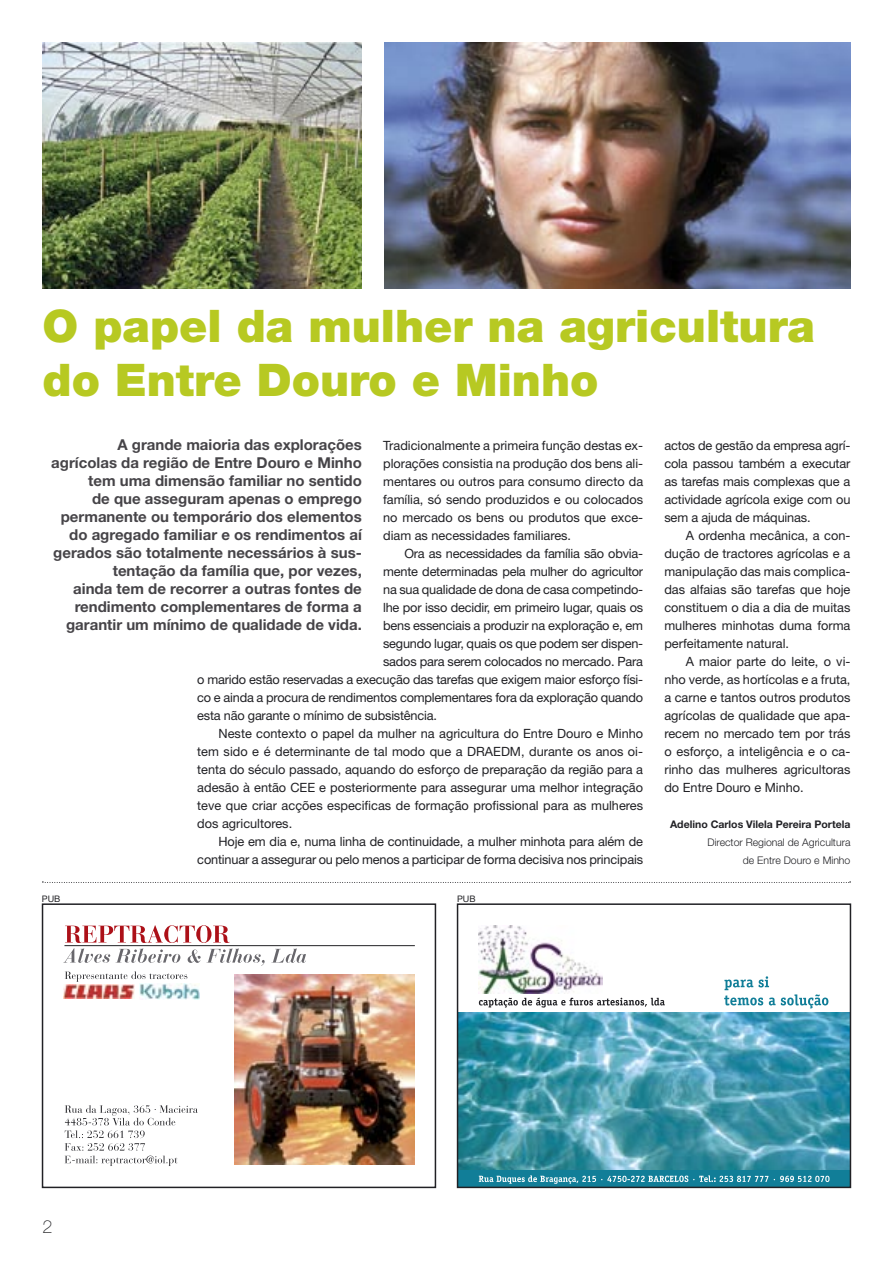
<style>
.page{position:relative;width:893px;height:1263px;background:#fff}
.page>*{position:absolute;margin:0;border:0;box-sizing:border-box;transform-origin:0 0}
._03a_Titulo{font:900 45px "Helvetica Neue";color:#b7c922}
.t1{font:100 18px "Helvetica Neue";color:#212125}
._04a_Lead{font:700 15px/18px "Helvetica Neue";color:#464448;text-align:right}
._01a_Texto{font:12.75px/18px "Helvetica Neue";letter-spacing:-.015em;color:#212125;text-align:justify}
._05aAssinatura{font:300 10.5px/18px "Helvetica Neue";color:#212125;text-align:right}
._01a_Texto-2{font:9px "Helvetica Neue";color:#212125}
.s1{font-weight:700}
</style>
<div class="page">
<svg style="left:271px;top:948px;width:35px;height:15px"></svg>
<svg style="left:65px;top:1105px;width:133px;height:61px"></svg>
<svg style="left:63px;top:925px;width:202px;height:57px"></svg>
<hr style="left:64px;top:945px;width:351px;height:1px;background:#212125">
<img style="left:235px;top:975px;width:180px;height:189px">
<img style="left:63px;top:985px;width:71px;height:13px">
<img style="left:139px;top:984px;width:60px;height:15px">
<div style="left:42px;top:903px;width:394px;height:285px;border:2px solid #212125"></div>
<img style="left:460px;top:1013px;width:388px;height:157px">
<img style="left:479px;top:925px;width:123px;height:68px">
<svg style="left:479px;top:997px;width:186px;height:10px"></svg>
<svg style="left:781px;top:994px;width:47px;height:14px"></svg>
<svg style="left:724px;top:976px;width:51px;height:29px"></svg>
<div style="left:458px;top:1170px;width:392px;height:17px;background:#117e98"></div>
<svg style="left:479px;top:1175px;width:289px;height:9px"></svg>
<svg style="left:774px;top:1176px;width:55px;height:6px"></svg>
<div style="left:457px;top:903px;width:394px;height:285px;border:2px solid #212125"></div>
<svg style="left:43px;top:882px;width:808px;height:1px"></svg>
<img style="left:43px;top:43px;width:319px;height:245px">
<img style="left:384px;top:43px;width:466px;height:245px">
<p class="_03a_Titulo" style="left:43px;top:299px;width:774px">O papel da mulher na agricultura</p>
<p class="_03a_Titulo" style="left:43px;top:353px;width:558px">do Entre Douro e Minho</p>
<p class="_04a_Lead" style="left:51px;top:435px;width:312px">A grande maioria das explorações agrícolas da região de Entre Douro e Minho tem uma dimensão familiar no sentido<br>de que asseguram apenas o emprego permanente ou temporário dos elementos do agregado familiar e os rendimentos aí gerados são totalmente necessários à sus&shy;tentação da família que, por vezes,<br>ainda tem de recorrer a outras fontes de rendimento complementares de forma a garantir um mínimo de qualidade de vida.</p>
<p class="_01a_Texto" style="left:664px;top:436px;width:188px">actos de gestão da empresa agrí&shy;cola passou também a executar as tarefas mais complexas que a actividade agrícola exige com ou sem a ajuda de máquinas.</p>
<p class="_01a_Texto" style="left:383px;top:436px;width:262px">Tradicionalmente a primeira função destas ex&shy;plorações consistia na produção dos bens ali&shy;mentares ou outros para consumo directo da família, só sendo produzidos e ou colocados no mercado os bens ou produtos que exce&shy;diam as necessidades familiares.</p>
<p class="_01a_Texto" style="left:404px;top:544px;width:240px">Ora as necessidades da família são obvia-</p>
<p class="_01a_Texto" style="left:383px;top:562px;width:262px">mente determinadas pela mulher do agricultor</p>
<p class="_01a_Texto" style="left:383px;top:580px;width:262px">na sua qualidade de dona de casa competindo-</p>
<p class="_01a_Texto" style="left:383px;top:598px;width:262px">lhe por isso decidir, em primeiro lugar, quais os</p>
<p class="_01a_Texto" style="left:383px;top:616px;width:261px">bens essenciais a produzir na exploração e, em</p>
<p class="_01a_Texto" style="left:383px;top:634px;width:262px">segundo lugar, quais os que podem ser dispen-</p>
<p class="_01a_Texto" style="left:383px;top:652px;width:261px">sados para serem colocados no mercado. Para</p>
<p class="_01a_Texto" style="left:197px;top:670px;width:447px">o marido estão reservadas a execução das tarefas que exigem maior esforço físi-</p>
<p class="_01a_Texto" style="left:197px;top:688px;width:447px">co e ainda a procura de rendimentos complementares fora da exploração quando</p>
<p class="_01a_Texto" style="left:197px;top:706px;width:241px">esta não garante o mínimo de subsistência.</p>
<p class="_01a_Texto" style="left:197px;top:724px;width:447px;text-indent:21px">Neste contexto o papel da mulher na agricultura do Entre Douro e Minho tem sido e é determinante de tal modo que a DRAEDM, durante os anos oi&shy;tenta do século passado, aquando do esforço de preparação da região para a adesão à então CEE e posteriormente para assegurar uma melhor integração teve que criar acções especificas de formação profissional para as mulheres dos agricultores.</p>
<p class="_01a_Texto" style="left:197px;top:832px;width:447px;text-align:right">Hoje em dia e, numa linha de continuidade, a mulher minhota para além de continuar a assegurar ou pelo menos a participar de forma decisiva nos principais</p>
<p class="_01a_Texto" style="left:664px;top:526px;width:188px;text-indent:21px">A ordenha mecânica, a con&shy;dução de tractores agrícolas e a manipulação das mais complica&shy;das alfaias são tarefas que hoje constituem o dia a dia de muitas mulheres minhotas duma forma perfeitamente natural.</p>
<p class="_01a_Texto" style="left:664px;top:652px;width:188px;text-indent:21px">A maior parte do leite, o vi&shy;nho verde, as hortícolas e a fruta, a carne e tantos outros produtos agrícolas de qualidade que apa&shy;recem no mercado tem por trás o esforço, a inteligência e o ca&shy;rinho das mulheres agricultoras do Entre Douro e Minho.</p>
<p class="_05aAssinatura" style="left:670px;top:815px;width:182px"><span class="s1">Adelino Carlos Vilela Pereira Portela<br></span>Director Regional de Agricultura<br>de Entre Douro e Minho</p>
<p class="_01a_Texto-2" style="left:42px;top:893px;width:20px">PUB</p>
<p class="_01a_Texto-2" style="left:457px;top:893px;width:20px">PUB</p>
<p class="t1" style="left:43px;top:1216px;width:12px">2</p>
</div>
